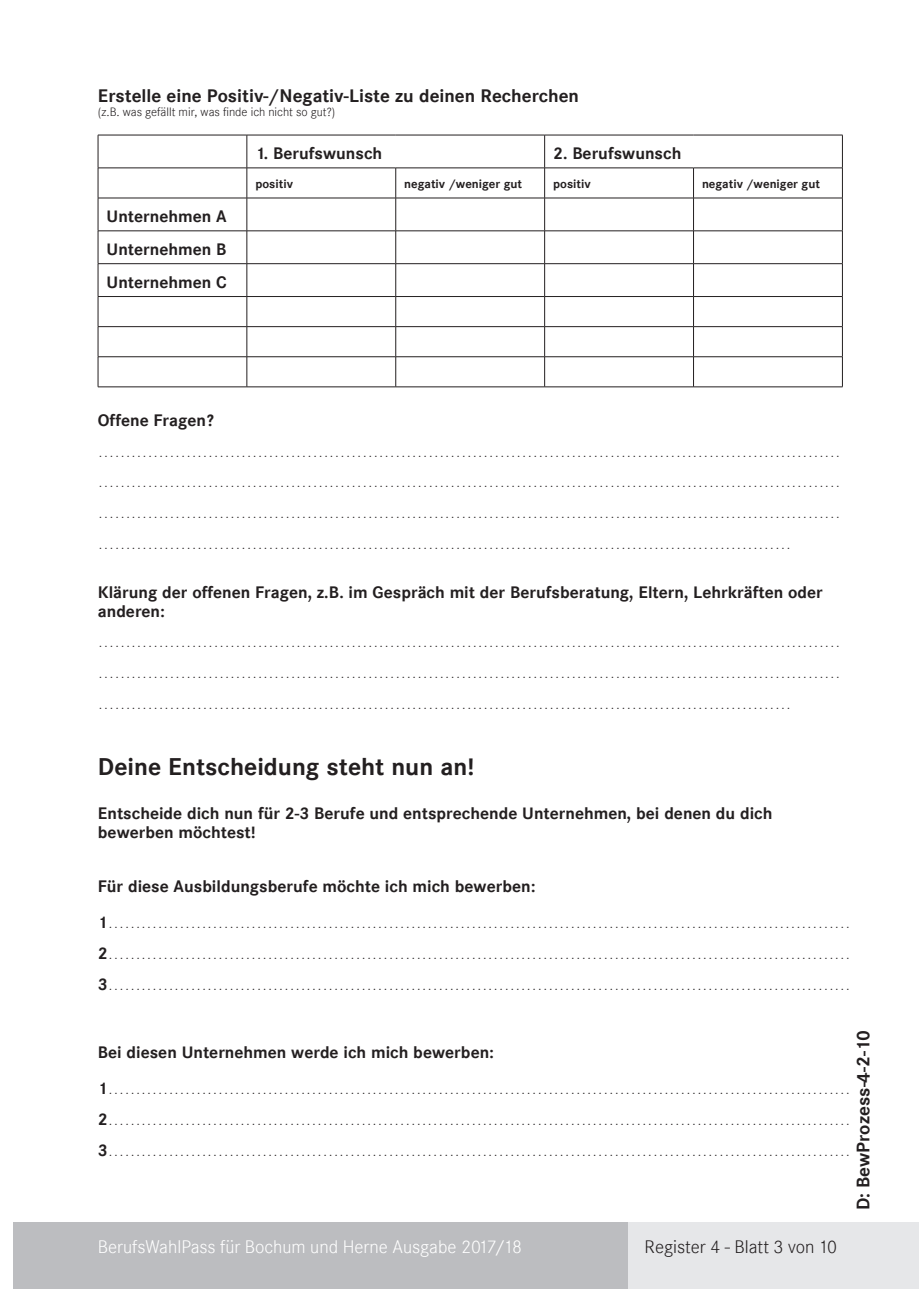
<style>
.page{position:relative;width:919px;height:1289px;background:#fff}
.page>*{position:absolute;margin:0;border:0;box-sizing:border-box;transform-origin:0 0}
.t1{font:700 24px "Corporate SBQ";color:#231f20}
.t2{font:700 18px "Corporate SBQ";color:#231f20}
.t3{font:300 18px "Corporate SBQ";color:#fff}
.t4{font:300 18px "Corporate SBQ";color:#231f20}
.t5{font:300 16.5px/30.9px "Corporate SBQ";color:#231f20;text-align:justify}
.t6{font:700 16.5px/32.8px "Corporate SBQ";color:#231f20}
.t7{font:700 12px "Corporate SBQ";color:#231f20}
.t8{font:300 12px "Corporate SBQ";color:#231f20}
.s1{font-weight:700}
</style>
<div class="page">
<div style="left:13px;top:1222px;width:615px;height:66px;background:#bcbdc0"></div>
<div style="left:628px;top:1222px;width:290px;height:66px;background:#e6e7e9"></div>
<hr style="left:98px;top:135px;width:149px;height:1px;background:#231f20">
<hr style="left:98px;top:135px;width:1px;height:33px;background:#231f20">
<hr style="left:247px;top:135px;width:149px;height:1px;background:#231f20">
<hr style="left:246px;top:135px;width:1px;height:33px;background:#231f20">
<hr style="left:396px;top:135px;width:148px;height:1px;background:#231f20">
<hr style="left:544px;top:135px;width:149px;height:1px;background:#231f20">
<hr style="left:544px;top:135px;width:1px;height:33px;background:#231f20">
<hr style="left:693px;top:135px;width:149px;height:1px;background:#231f20">
<hr style="left:842px;top:135px;width:1px;height:33px;background:#231f20">
<hr style="left:98px;top:168px;width:149px;height:1px;background:#231f20">
<hr style="left:98px;top:168px;width:1px;height:30px;background:#231f20">
<hr style="left:247px;top:168px;width:149px;height:1px;background:#231f20">
<hr style="left:246px;top:168px;width:1px;height:30px;background:#231f20">
<hr style="left:396px;top:168px;width:148px;height:1px;background:#231f20">
<hr style="left:395px;top:168px;width:1px;height:30px;background:#231f20">
<hr style="left:544px;top:168px;width:149px;height:1px;background:#231f20">
<hr style="left:544px;top:168px;width:1px;height:30px;background:#231f20">
<hr style="left:693px;top:168px;width:149px;height:1px;background:#231f20">
<hr style="left:693px;top:168px;width:1px;height:30px;background:#231f20">
<hr style="left:842px;top:168px;width:1px;height:30px;background:#231f20">
<hr style="left:98px;top:198px;width:149px;height:1px;background:#231f20">
<hr style="left:98px;top:198px;width:1px;height:33px;background:#231f20">
<hr style="left:247px;top:198px;width:149px;height:1px;background:#231f20">
<hr style="left:246px;top:198px;width:1px;height:33px;background:#231f20">
<hr style="left:396px;top:198px;width:148px;height:1px;background:#231f20">
<hr style="left:395px;top:198px;width:1px;height:33px;background:#231f20">
<hr style="left:544px;top:198px;width:149px;height:1px;background:#231f20">
<hr style="left:544px;top:198px;width:1px;height:33px;background:#231f20">
<hr style="left:693px;top:198px;width:149px;height:1px;background:#231f20">
<hr style="left:693px;top:198px;width:1px;height:33px;background:#231f20">
<hr style="left:842px;top:198px;width:1px;height:33px;background:#231f20">
<hr style="left:98px;top:230px;width:149px;height:1px;background:#231f20">
<hr style="left:98px;top:231px;width:1px;height:32px;background:#231f20">
<hr style="left:247px;top:230px;width:149px;height:1px;background:#231f20">
<hr style="left:246px;top:231px;width:1px;height:32px;background:#231f20">
<hr style="left:396px;top:230px;width:148px;height:1px;background:#231f20">
<hr style="left:395px;top:231px;width:1px;height:32px;background:#231f20">
<hr style="left:544px;top:230px;width:149px;height:1px;background:#231f20">
<hr style="left:544px;top:231px;width:1px;height:32px;background:#231f20">
<hr style="left:693px;top:230px;width:149px;height:1px;background:#231f20">
<hr style="left:693px;top:231px;width:1px;height:32px;background:#231f20">
<hr style="left:842px;top:231px;width:1px;height:32px;background:#231f20">
<hr style="left:98px;top:263px;width:149px;height:1px;background:#231f20">
<hr style="left:98px;top:264px;width:1px;height:32px;background:#231f20">
<hr style="left:247px;top:263px;width:149px;height:1px;background:#231f20">
<hr style="left:246px;top:264px;width:1px;height:32px;background:#231f20">
<hr style="left:396px;top:263px;width:148px;height:1px;background:#231f20">
<hr style="left:395px;top:264px;width:1px;height:32px;background:#231f20">
<hr style="left:544px;top:263px;width:149px;height:1px;background:#231f20">
<hr style="left:544px;top:264px;width:1px;height:32px;background:#231f20">
<hr style="left:693px;top:263px;width:149px;height:1px;background:#231f20">
<hr style="left:693px;top:264px;width:1px;height:32px;background:#231f20">
<hr style="left:842px;top:264px;width:1px;height:32px;background:#231f20">
<hr style="left:98px;top:296px;width:149px;height:1px;background:#231f20">
<hr style="left:247px;top:296px;width:149px;height:1px;background:#231f20">
<hr style="left:396px;top:296px;width:148px;height:1px;background:#231f20">
<hr style="left:544px;top:296px;width:149px;height:1px;background:#231f20">
<hr style="left:693px;top:296px;width:149px;height:1px;background:#231f20">
<hr style="left:98px;top:326px;width:149px;height:1px;background:#231f20">
<hr style="left:247px;top:326px;width:149px;height:1px;background:#231f20">
<hr style="left:396px;top:326px;width:148px;height:1px;background:#231f20">
<hr style="left:544px;top:326px;width:149px;height:1px;background:#231f20">
<hr style="left:693px;top:326px;width:149px;height:1px;background:#231f20">
<hr style="left:98px;top:356px;width:149px;height:1px;background:#231f20">
<svg style="left:98px;top:297px;width:1px;height:89px"></svg>
<hr style="left:247px;top:356px;width:149px;height:1px;background:#231f20">
<svg style="left:246px;top:297px;width:1px;height:89px"></svg>
<hr style="left:396px;top:356px;width:148px;height:1px;background:#231f20">
<svg style="left:395px;top:297px;width:1px;height:89px"></svg>
<hr style="left:544px;top:356px;width:149px;height:1px;background:#231f20">
<svg style="left:544px;top:297px;width:1px;height:89px"></svg>
<hr style="left:693px;top:356px;width:149px;height:1px;background:#231f20">
<svg style="left:693px;top:297px;width:1px;height:89px"></svg>
<svg style="left:842px;top:297px;width:1px;height:89px"></svg>
<hr style="left:98px;top:386px;width:149px;height:1px;background:#231f20">
<hr style="left:247px;top:386px;width:149px;height:1px;background:#231f20">
<hr style="left:396px;top:386px;width:148px;height:1px;background:#231f20">
<hr style="left:544px;top:386px;width:149px;height:1px;background:#231f20">
<hr style="left:693px;top:386px;width:149px;height:1px;background:#231f20">
<p class="t2" style="left:98px;top:85px;width:482px">Erstelle eine Positiv-/Negativ-Liste zu deinen Recherchen</p>
<p class="t8" style="left:98px;top:104px;width:239px">(z.B. was gefällt mir, was finde ich nicht so gut?)</p>
<p class="t6" style="left:255px;top:137px;width:128px">1. Berufswunsch</p>
<p class="t6" style="left:553px;top:137px;width:130px">2. Berufswunsch</p>
<p class="t7" style="left:255px;top:176px;width:39px">positiv</p>
<p class="t7" style="left:404px;top:176px;width:119px">negativ /weniger gut</p>
<p class="t7" style="left:553px;top:176px;width:39px">positiv</p>
<p class="t7" style="left:702px;top:176px;width:119px">negativ /weniger gut</p>
<p class="t6" style="left:106px;top:200px;width:121px;text-align:justify">Unternehmen A Unternehmen B Unternehmen C</p>
<p class="t6" style="left:98px;top:404px;width:117px">Offene Fragen?</p>
<p class="t5" style="left:98px;top:435px;width:744px">……………………………………………………………………………………………………………………… ……………………………………………………………………………………………………………………… ……………………………………………………………………………………………………………………… ………………………………………………………………………………………………………………</p>
<p class="t6" style="left:98px;top:584px;width:726px;line-height:18.1px">Klärung der offenen Fragen, z.B. im Gespräch mit der Berufsberatung, Eltern, Lehrkräften oder anderen:</p>
<p class="t5" style="left:98px;top:626px;width:744px">……………………………………………………………………………………………………………………… ……………………………………………………………………………………………………………………… ………………………………………………………………………………………………………………</p>
<h1 class="t1" style="left:98px;top:751px;width:378px">Deine Entscheidung steht nun an!</h1>
<p class="t6" style="left:98px;top:804px;width:676px;line-height:18.1px">Entscheide dich nun für 2-3 Berufe und entsprechende Unternehmen, bei denen du dich bewerben möchtest!</p>
<p class="t6" style="left:98px;top:870px;width:439px">Für diese Ausbildungsberufe möchte ich mich bewerben:</p>
<p class="t5" style="left:98px;top:907px;width:754px"><span class="s1">1</span>……………………………………………………………………………………………………………………… <span class="s1">2</span>……………………………………………………………………………………………………………………… <span class="s1">3</span>………………………………………………………………………………………………………………………</p>
<p class="t6" style="left:98px;top:1035px;width:397px">Bei diesen Unternehmen werde ich mich bewerben:</p>
<p class="t5" style="left:98px;top:1072px;width:754px"><span class="s1">1</span>……………………………………………………………………………………………………………………… <span class="s1">2</span>……………………………………………………………………………………………………………………… <span class="s1">3</span>………………………………………………………………………………………………………………………</p>
<p class="t2" style="left:852px;top:1210px;width:181px;rotate:-90deg">D: BewProzess-4-2-10</p>
<p class="t3" style="left:98px;top:1236px;width:425px">BerufsWahlPass für Bochum und Herne Ausgabe 2017/18</p>
<p class="t4" style="left:644px;top:1236px;width:194px">Register 4 - Blatt 3 von 10</p>
</div>
